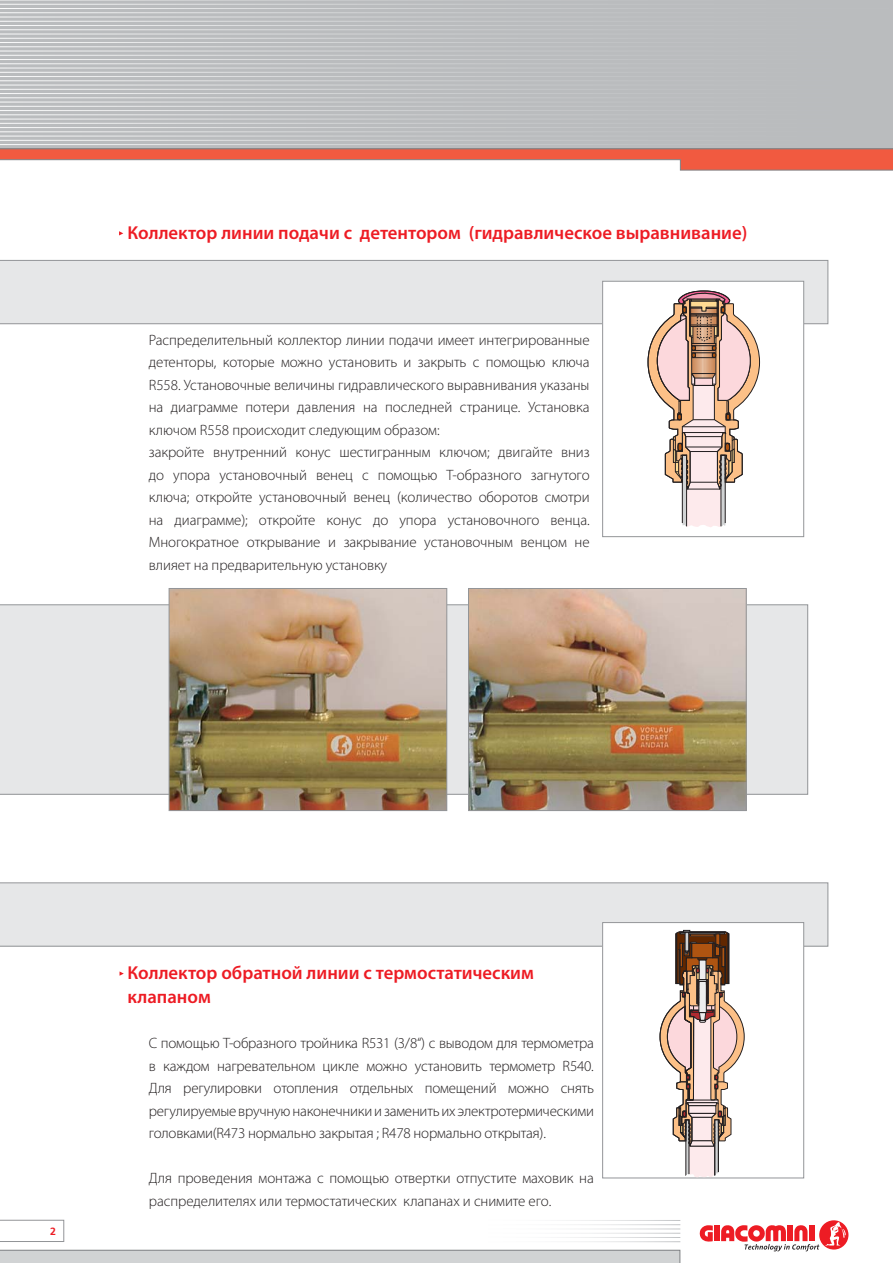
<style>
.page{position:relative;width:893px;height:1263px;background:#fff}
.page>*{position:absolute;margin:0;border:0;box-sizing:border-box;transform-origin:0 0}
.t1{font:600 18.75px/24px "Myriad Pro";color:#ed1c24}
.t2{font:300 15px/22.5px "Myriad Pro";letter-spacing:-.005em;color:#231f20}
.t3{font:700 10.5px "Frutiger";color:#ed1c24}
</style>
<div class="page">
<svg style="left:699px;top:1225px;width:14px;height:17px"></svg>
<div style="left:714px;top:1225px;width:5px;height:16px;background:#ed1c24"></div>
<svg style="left:721px;top:1225px;width:98px;height:26px"></svg>
<svg style="left:819px;top:1220px;width:30px;height:30px"></svg>
<svg style="left:825px;top:1222px;width:21px;height:24px"></svg>
<svg style="left:0;top:1250px;width:680px;height:13px;background:#cccecf"></svg>
<svg style="left:0;top:1220px;width:64px;height:22px"></svg>
<svg style="left:0;top:0;width:893px;height:171px;background:#c5bbbb"></svg>
<svg style="left:119px;top:231px;width:4px;height:4px"></svg>
<div style="left:0;top:260px;width:828px;height:64px;background:#e6e7e8"></div>
<div style="left:0;top:883px;width:828px;height:63px;background:#e6e7e8"></div>
<div style="left:0;top:604px;width:808px;height:190px;background:#e6e7e8"></div>
<img style="left:171px;top:590px;width:274px;height:219px">
<div style="left:169px;top:588px;width:278px;height:223px;border:1px solid #939598"></div>
<img style="left:470px;top:590px;width:274px;height:219px">
<div style="left:468px;top:588px;width:278px;height:223px;border:1px solid #939598"></div>
<div style="left:603px;top:281px;width:201px;height:256px;background:#fff"></div>
<div style="left:602px;top:281px;width:202px;height:256px;border:1px solid #939598"></div>
<svg style="left:648px;top:291px;width:112px;height:236px"></svg>
<div style="left:603px;top:922px;width:201px;height:256px;background:#fff"></div>
<div style="left:602px;top:922px;width:202px;height:256px;border:1px solid #939598"></div>
<svg style="left:660px;top:930px;width:84px;height:247px"></svg>
<svg style="left:120px;top:971px;width:4px;height:5px"></svg>
<p class="t1" style="left:128px;top:222px;width:621px">Коллектор линии подачи с детентором (гидравлическое выравнивание)</p>
<p class="t2" style="left:149px;top:329px;width:442px">Распределительный коллектор линии подачи имеет интегрированные детенторы, которые можно установить и закрыть с помощью ключа R558. Установочные величины гидравлического выравнивания указаны на диаграмме потери давления на последней странице. Установка ключом R558 происходит следующим образом:<br>закройте внутренний конус шестигранным ключом; двигайте вниз до упора установочный венец с помощью Т-образного загнутого ключа; откройте установочный венец (количество оборотов смотри на диаграмме); откройте конус до упора установочного венца.<br>Многократное открывание и закрывание установочным венцом не влияет на предварительную установку</p>
<p class="t3" style="left:50px;top:1227px;width:7px">2</p>
<p class="t1" style="left:128px;top:962px;width:408px">Коллектор обратной линии с термостатическим клапаном</p>
<p class="t2" style="left:149px;top:1033px;width:447px;text-align:justify">С помощью Т-образного тройника R531 (3/8“) с выводом для термометра в каждом нагревательном цикле можно установить термометр R540.<br>Для регулировки отопления отдельных помещений можно снять регулируемые вручную наконечники и заменить их электротермическими головками(R473 нормально закрытая ; R478 нормально открытая).</p>
<p class="t2" style="left:149px;top:1168px;width:447px">Для проведения монтажа с помощью отвертки отпустите маховик на распределителях или термостатических клапанах и снимите его.</p>
</div>
